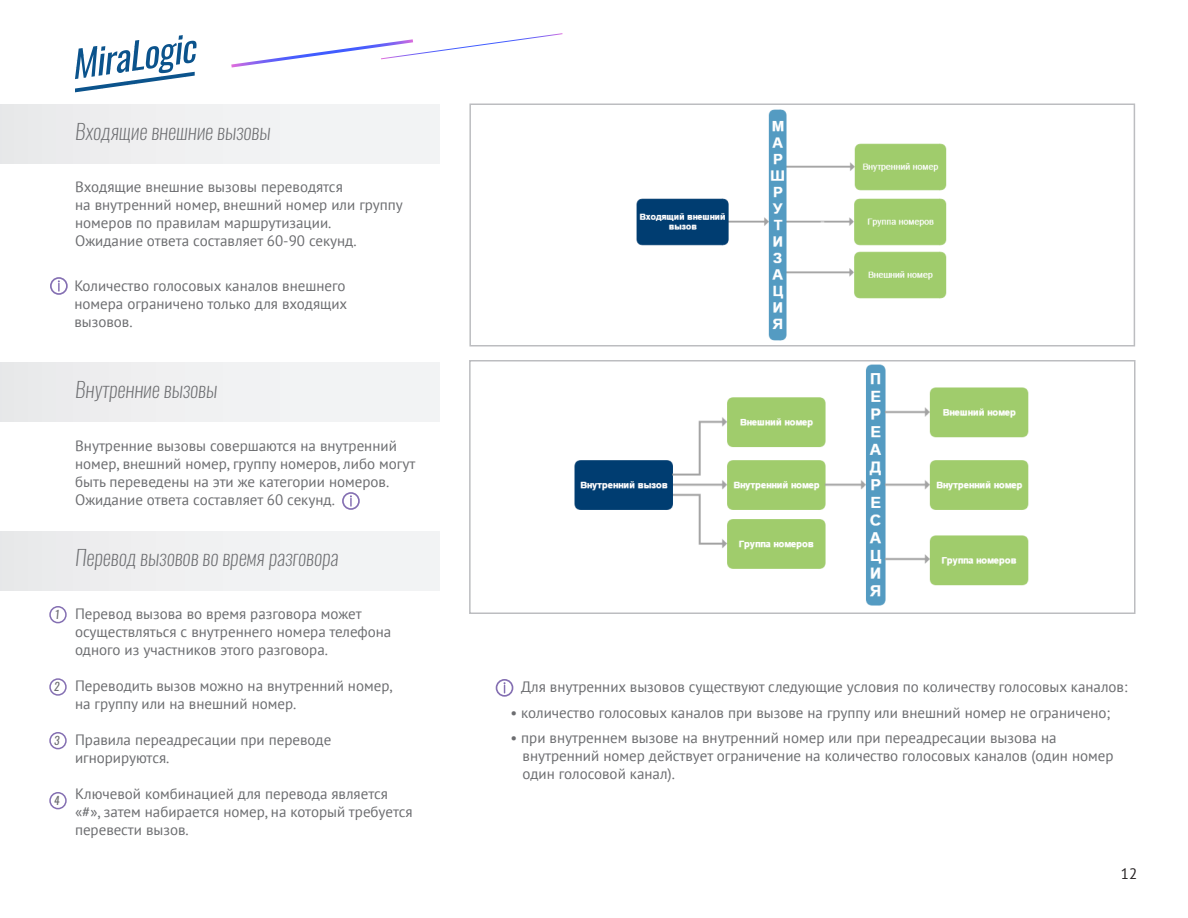
<style>
.page{position:relative;width:1188px;height:918px;background:#fff}
.page>*{position:absolute;margin:0;border:0;box-sizing:border-box;transform-origin:0 0}
.t1{font:italic 200 21px "Oswald";color:#6c6d70}
.t2{font:15px/18px "PT Sans";color:#6c6d70}
.t3{font:15px "PT Sans";color:#231f20}
.t4{font:italic 11.25px "Oswald";color:#6c6d70}
</style>
<div class="page">
<svg style="left:231px;top:33px;width:332px;height:35px"></svg>
<svg style="left:75px;top:35px;width:121px;height:57px"></svg>
<div style="left:0;top:531px;width:439px;height:60px;background:#f0f1f2"></div>
<div style="left:0;top:362px;width:439px;height:60px;background:#f0f1f2"></div>
<div style="left:0;top:104px;width:439px;height:60px;background:#f0f1f2"></div>
<img style="left:636px;top:109px;width:311px;height:232px">
<div style="left:469px;top:104px;width:666px;height:242px;border:2px solid #bcbdc0"></div>
<img style="left:574px;top:364px;width:455px;height:242px">
<div style="left:469px;top:360px;width:667px;height:254px;border:2px solid #bcbdc0"></div>
<div style="left:49px;top:606px;width:18px;height:17px;border:2px solid #846fb2;border-radius:50%"></div>
<div style="left:49px;top:678px;width:18px;height:18px;border:2px solid #846fb2;border-radius:50%"></div>
<div style="left:49px;top:732px;width:18px;height:17px;border:2px solid #846fb2;border-radius:50%"></div>
<div style="left:49px;top:792px;width:18px;height:17px;border:2px solid #846fb2;border-radius:50%"></div>
<div style="left:50px;top:277px;width:18px;height:18px;border:2px solid #846fb2;border-radius:50%"></div>
<svg style="left:58px;top:280px;width:2px;height:12px"></svg>
<div style="left:342px;top:492px;width:18px;height:18px;border:2px solid #846fb2;border-radius:50%"></div>
<svg style="left:350px;top:495px;width:2px;height:12px"></svg>
<div style="left:496px;top:679px;width:17px;height:18px;border:2px solid #846fb2;border-radius:50%"></div>
<svg style="left:504px;top:682px;width:2px;height:11px"></svg>
<p class="t1" style="left:75px;top:117px;width:197px">Входящие внешние вызовы</p>
<p class="t2" style="left:75px;top:178px;width:269px">Входящие внешние вызовы переводятся</p>
<p class="t2" style="left:75px;top:196px;width:329px">на внутренний номер, внешний номер или группу номеров по правилам маршрутизации.</p>
<p class="t2" style="left:75px;top:232px;width:283px">Ожидание ответа составляет 60-90 секунд.</p>
<p class="t2" style="left:74px;top:276px;width:274px;text-align:justify">Количество голосовых каналов внешнего номера ограничено только для входящих вызовов.</p>
<p class="t1" style="left:75px;top:375px;width:144px">Внутренние вызовы</p>
<p class="t2" style="left:75px;top:437px;width:342px">Внутренние вызовы совершаются на внутренний номер, внешний номер, группу номеров, либо могут быть переведены на эти же категории номеров.<br>Ожидание ответа составляет 60 секунд.</p>
<p class="t4" style="left:54px;top:607px;width:7px">1</p>
<p class="t4" style="left:54px;top:679px;width:7px">2</p>
<p class="t4" style="left:54px;top:733px;width:7px">3</p>
<p class="t4" style="left:54px;top:793px;width:7px">4</p>
<p class="t1" style="left:75px;top:544px;width:265px">Перевод вызовов во время разговора</p>
<p class="t2" style="left:75px;top:605px;width:318px">Перевод вызова во время разговора может осуществляться с внутреннего номера телефона</p>
<p class="t2" style="left:75px;top:641px;width:255px">одного из участников этого разговора.</p>
<p class="t2" style="left:75px;top:677px;width:319px">Переводить вызов можно на внутренний номер,</p>
<p class="t2" style="left:75px;top:695px;width:223px">на группу или на внешний номер.</p>
<p class="t2" style="left:75px;top:731px;width:258px">Правила переадресации при переводе игнорируются.</p>
<p class="t2" style="left:75px;top:785px;width:339px">Ключевой комбинацией для перевода является «#», затем набирается номер, на который требуется перевести вызов.</p>
<p class="t2" style="left:521px;top:678px;width:608px">Для внутренних вызовов существуют следующие условия по количеству голосовых каналов:</p>
<p class="t2" style="left:511px;top:703px;width:601px">• количество голосовых каналов при вызове на группу или внешний номер не ограничено;</p>
<p class="t2" style="left:523px;top:729px;width:593px;text-indent:-12px">• при внутреннем вызове на внутренний номер или при переадресации вызова на внутренний номер действует ограничение на количество голосовых каналов (один номер один голосовой канал).</p>
<p class="t3" style="left:1121px;top:864px;width:18px">12</p>
</div>
